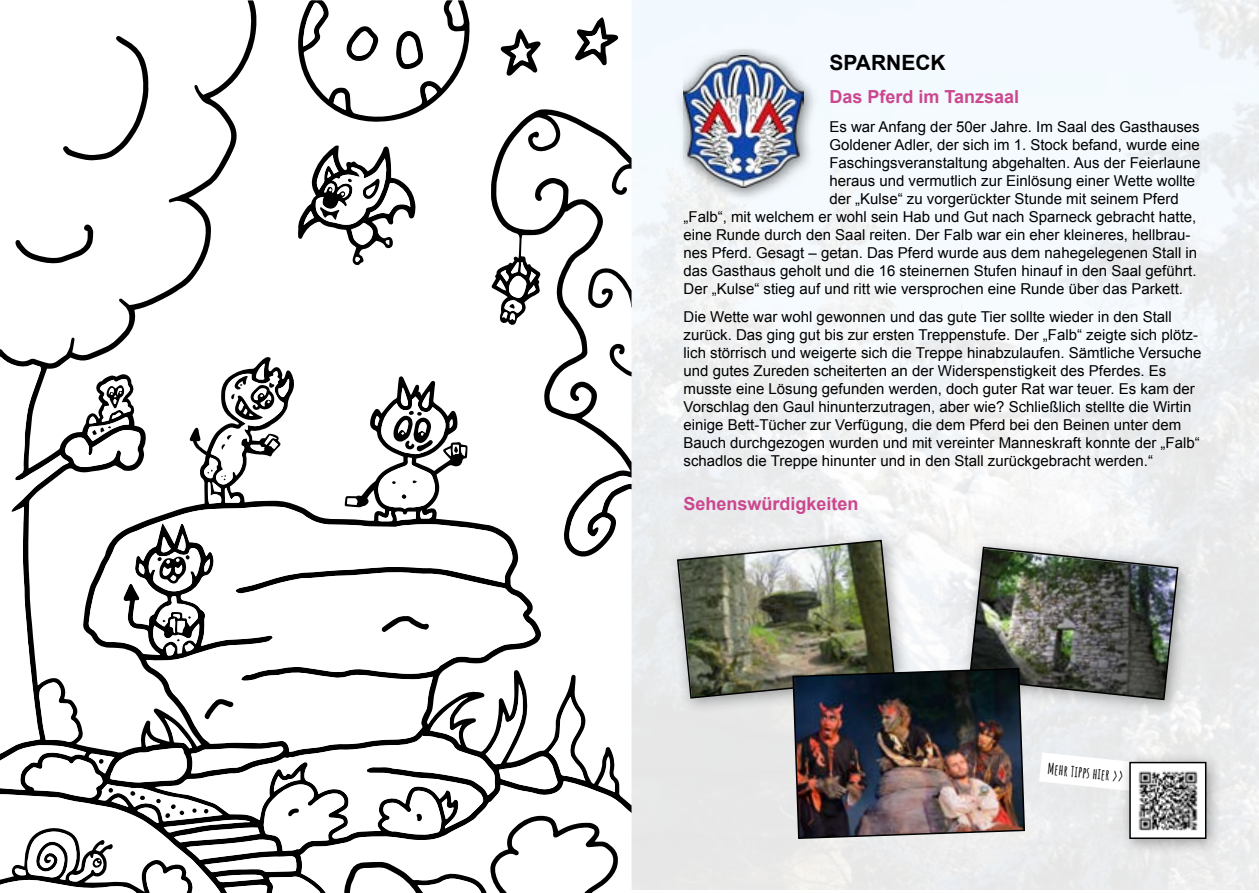
<style>
.page{position:relative;width:1259px;height:893px;background:#fff}
.page>*{position:absolute;margin:0;border:0;box-sizing:border-box;transform-origin:0 0}
.t1{font:700 21px "Arial";color:#000}
.t2{font:700 18px "Arial";color:#cb478f}
.t3{font:15px/18px "Arial";color:#000}
.t4{font:700 15px "Amatic SC";color:#000}
</style>
<div class="page">
<img style="left:631px;top:0;width:628px;height:889px">
<div style="left:673px;top:44px;width:147px;height:159px;background:#000;opacity:.35"></div>
<div style="left:683px;top:50px;width:129px;height:147px;background:#000;opacity:.35"></div>
<img style="left:683px;top:55px;width:120px;height:133px">
<div style="left:667px;top:530px;width:244px;height:186px;background:#eaeced"></div>
<div style="left:959px;top:537px;width:235px;height:180px;background:#000;opacity:.35"></div>
<div style="left:1117px;top:750px;width:107px;height:107px;background:#000;opacity:.35"></div>
<img style="left:1179px;top:765px;width:24px;height:71px">
<div style="left:1129px;top:762px;width:77px;height:77px;border:2px solid #000"></div>
<img style="left:676px;top:539px;width:503px;height:301px">
<svg style="left:70px;top:0;width:549px;height:343px"></svg>
<svg style="left:491px;top:109px;width:140px;height:234px"></svg>
<svg style="left:588px;top:268px;width:43px;height:40px"></svg>
<svg style="left:63px;top:36px;width:86px;height:125px"></svg>
<svg style="left:15px;top:224px;width:78px;height:40px"></svg>
<svg style="left:574px;top:17px;width:44px;height:48px"></svg>
<svg style="left:500px;top:29px;width:41px;height:47px"></svg>
<svg style="left:297px;top:0;width:173px;height:124px"></svg>
<svg style="left:496px;top:262px;width:40px;height:58px"></svg>
<svg style="left:0;top:343px;width:631px;height:550px"></svg>
<svg style="left:298px;top:145px;width:118px;height:120px"></svg>
<h1 class="t1" style="left:829px;top:49px;width:118px">SPARNECK</h1>
<p class="t2" style="left:829px;top:85px;width:191px">Das Pferd im Tanzsaal</p>
<p class="t3" style="left:829px;top:117px;width:372px">Es war Anfang der 50er Jahre. Im Saal des Gasthauses</p>
<p class="t3" style="left:829px;top:135px;width:372px">Goldener Adler, der sich im 1. Stock befand, wurde eine</p>
<p class="t3" style="left:829px;top:153px;width:373px">Faschingsveranstaltung abgehalten. Aus der Feierlaune</p>
<p class="t3" style="left:829px;top:171px;width:367px">heraus und vermutlich zur Einlösung einer Wette wollte</p>
<p class="t3" style="left:829px;top:189px;width:351px">der „Kulse“ zu vorgerückter Stunde mit seinem Pferd</p>
<p class="t3" style="left:683px;top:207px;width:514px">„Falb“, mit welchem er wohl sein Hab und Gut nach Sparneck gebracht hatte,</p>
<p class="t3" style="left:683px;top:225px;width:508px">eine Runde durch den Saal reiten. Der Falb war ein eher kleineres, hellbrau-</p>
<p class="t3" style="left:683px;top:243px;width:515px">nes Pferd. Gesagt – getan. Das Pferd wurde aus dem nahegelegenen Stall in</p>
<p class="t3" style="left:683px;top:261px;width:514px">das Gasthaus geholt und die 16 steinernen Stufen hinauf in den Saal geführt.</p>
<p class="t3" style="left:683px;top:279px;width:501px">Der „Kulse“ stieg auf und ritt wie versprochen eine Runde über das Parkett.</p>
<p class="t3" style="left:683px;top:308px;width:519px">Die Wette war wohl gewonnen und das gute Tier sollte wieder in den Stall zurück. Das ging gut bis zur ersten Treppenstufe. Der „Falb“ zeigte sich plötz&shy;lich störrisch und weigerte sich die Treppe hinabzulaufen. Sämtliche Versuche und gutes Zureden scheiterten an der Widerspenstigkeit des Pferdes. Es musste eine Lösung gefunden werden, doch guter Rat war teuer. Es kam der Vorschlag den Gaul hinunterzutragen, aber wie? Schließlich stellte die Wirtin einige Bett-Tücher zur Verfügung, die dem Pferd bei den Beinen unter dem Bauch durchgezogen wurden und mit vereinter Manneskraft konnte der „Falb“ schadlos die Treppe hinunter und in den Stall zurückgebracht werden.“</p>
<p class="t2" style="left:683px;top:491px;width:177px">Sehenswürdigkeiten</p>
<p class="t4" style="left:1049px;top:757px;width:78px;rotate:6deg">Mehr Tipps hier &gt;&gt;</p>
</div>
